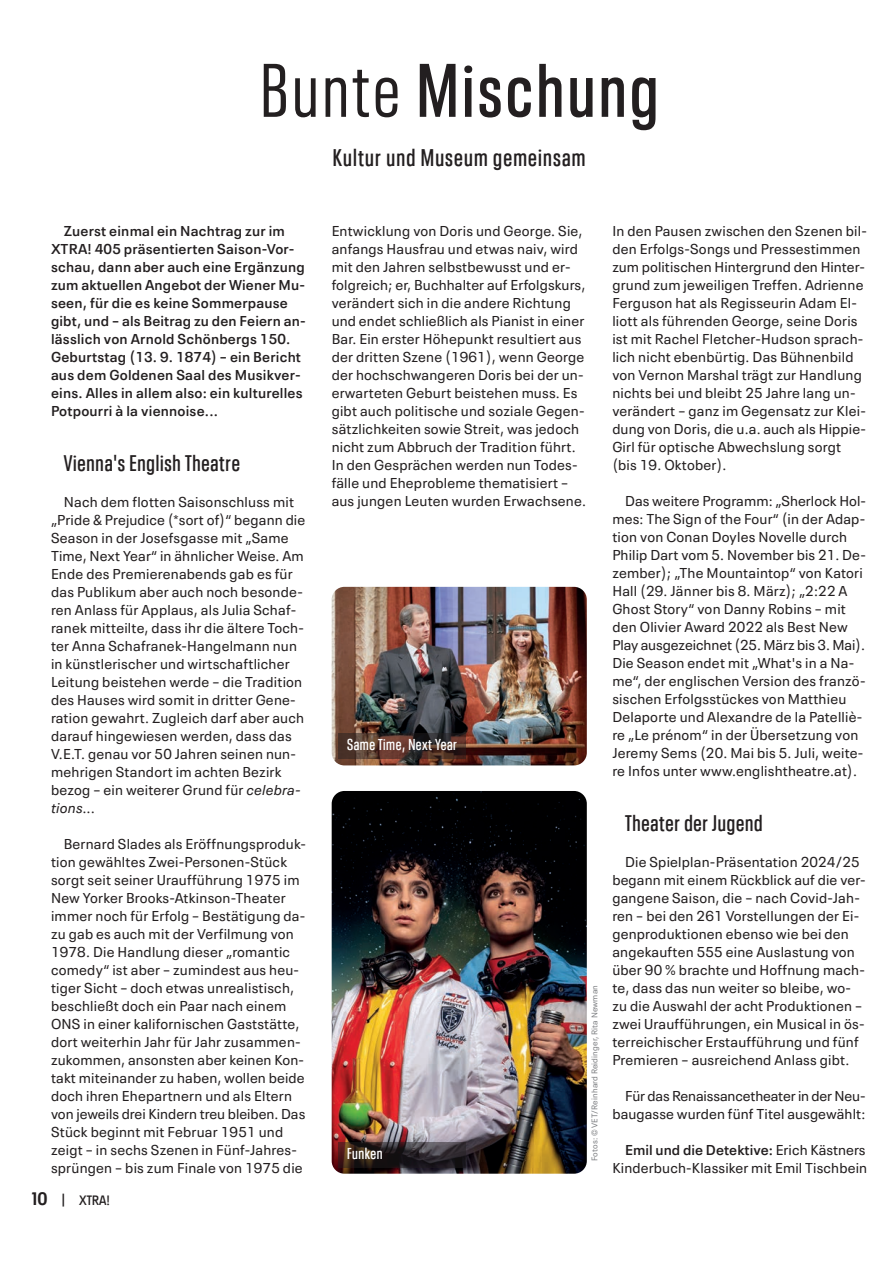
<style>
.page{position:relative;width:893px;height:1263px;background:#fff}
.page>*{position:absolute;margin:0;border:0;box-sizing:border-box;transform-origin:0 0}
.t1{font:600 condensed 75px "Neue Plak";letter-spacing:.05em;color:#231f20}
.t2{font:600 condensed 24px "Neue Plak";letter-spacing:.05em;color:#231f20}
.t3{font:600 condensed 22.5px "Neue Plak";letter-spacing:.035em;color:#231f20}
.t4{font:600 condensed 15.75px "Neue Plak";letter-spacing:.035em;color:#fff}
.t5{font:14.25px/18px "Neue Plak Text";letter-spacing:.015em;color:#231f20}
.t6{font:600 14.25px/18px "Neue Plak Text";letter-spacing:.015em;color:#231f20}
.t7{font:14.25px/18px "Neue Plak Text";letter-spacing:-.005em;color:#231f20;text-align:right}
.t8{font:600 condensed 13.5px "Neue Plak";color:#231f20}
.t9{font:8.25px "Neue Plak Text";letter-spacing:.015em;color:#808285}
.s1{font-weight:400}
.s2{font-style:italic}
.s3{font-weight:700;font-size:18px}
.s4{font-weight:600}
</style>
<div class="page">
<img style="left:332px;top:587px;width:255px;height:178px;border-radius:13px">
<img style="left:332px;top:791px;width:255px;height:383px;border-radius:13px">
<div style="left:338px;top:733px;width:128px;height:26px;background:#231f20;opacity:.5"></div>
<div style="left:338px;top:1142px;width:128px;height:25px;background:#231f20;opacity:.5"></div>
<h1 class="t1" style="left:260px;top:25px;width:399px"><span class="s1">Bunte</span> Mischung</h1>
<h2 class="t2" style="left:333px;top:137px;width:254px">Kultur und Museum gemeinsam</h2>
<p class="t6" style="left:51px;top:220px;width:256px;text-indent:13px">Zuerst einmal ein Nachtrag zur im XTRA! 405 präsentierten Saison-Vor&shy;schau, dann aber auch eine Ergänzung zum aktuellen Angebot der Wiener Mu&shy;seen, für die es keine Sommerpause gibt, und – als Beitrag zu den Feiern an&shy;lässlich von Arnold Schönbergs 150.<br>Geburtstag (13. 9. 1874) – ein Bericht aus dem Goldenen Saal des Musikver&shy;eins. Alles in allem also: ein kulturelles Potpourri à la viennoise...</p>
<h3 class="t3" style="left:64px;top:443px;width:178px">Vienna's English Theatre</h3>
<p class="t5" style="left:51px;top:490px;width:256px;text-indent:13px">Nach dem flotten Saisonschluss mit „Pride &amp; Prejudice (*sort of)“ begann die Season in der Josefsgasse mit „Same Time, Next Year“ in ähnlicher Weise. Am Ende des Premierenabends gab es für das Publikum aber auch noch besonde&shy;ren Anlass für Applaus, als Julia Schaf&shy;ranek mitteilte, dass ihr die ältere Toch&shy;ter Anna Schafranek-Hangelmann nun in künstlerischer und wirtschaftlicher Leitung beistehen werde – die Tradition des Hauses wird somit in dritter Gene&shy;ration gewahrt. Zugleich darf aber auch darauf hingewiesen werden, dass das V.E.T. genau vor 50 Jahren seinen nun&shy;mehrigen Standort im achten Bezirk bezog – ein weiterer Grund für <span class="s2">celebra&shy;tions...</span></p>
<p class="t5" style="left:51px;top:832px;width:257px;text-indent:13px">Bernard Slades als Eröffnungsproduk&shy;tion gewähltes Zwei-Personen-Stück sorgt seit seiner Uraufführung 1975 im New Yorker Brooks-Atkinson-Theater immer noch für Erfolg – Bestätigung da&shy;zu gab es auch mit der Verfilmung von 1978. Die Handlung dieser „romantic comedy“ ist aber – zumindest aus heu&shy;tiger Sicht – doch etwas unrealistisch, beschließt doch ein Paar nach einem ONS in einer kalifornischen Gaststätte, dort weiterhin Jahr für Jahr zusammen&shy;zukommen, ansonsten aber keinen Kon&shy;takt miteinander zu haben, wollen beide doch ihren Ehepartnern und als Eltern von jeweils drei Kindern treu bleiben. Das Stück beginnt mit Februar 1951 und zeigt – in sechs Szenen in Fünf-Jahres&shy;sprüngen – bis zum Finale von 1975 die</p>
<p class="t8" style="left:32px;top:1189px;width:80px"><span class="s3">10</span> | XTRA!</p>
<p class="t5" style="left:332px;top:220px;width:256px">Entwicklung von Doris und George. Sie, anfangs Hausfrau und etwas naiv, wird mit den Jahren selbstbewusst und er&shy;folgreich; er, Buchhalter auf Erfolgskurs, verändert sich in die andere Richtung und endet schließlich als Pianist in einer Bar. Ein erster Höhepunkt resultiert aus der dritten Szene (1961), wenn George der hochschwangeren Doris bei der un&shy;erwarteten Geburt beistehen muss. Es gibt auch politische und soziale Gegen&shy;sätzlichkeiten sowie Streit, was jedoch nicht zum Abbruch der Tradition führt.<br>In den Gesprächen werden nun Todes&shy;fälle und Eheprobleme thematisiert – aus jungen Leuten wurden Erwachsene.</p>
<p class="t5" style="left:612px;top:220px;width:256px">In den Pausen zwischen den Szenen bil&shy;den Erfolgs-Songs und Pressestimmen zum politischen Hintergrund den Hinter&shy;grund zum jeweiligen Treffen. Adrienne Ferguson hat als Regisseurin Adam El&shy;liott als führenden George, seine Doris ist mit Rachel Fletcher-Hudson sprach&shy;lich nicht ebenbürtig. Das Bühnenbild von Vernon Marshal trägt zur Handlung nichts bei und bleibt 25 Jahre lang un&shy;verändert – ganz im Gegensatz zur Klei&shy;dung von Doris, die u.a. auch als Hippie-Girl für optische Abwechslung sorgt (bis 19. Oktober).</p>
<p class="t5" style="left:612px;top:490px;width:255px;text-indent:13px">Das weitere Programm: „Sherlock Hol&shy;mes: The Sign of the Four“ (in der Adap&shy;tion von Conan Doyles Novelle durch Philip Dart vom 5. November bis 21. De&shy;zember); „The Mountaintop“ von Katori Hall (29. Jänner bis 8. März); „2:22 A Ghost Story“ von Danny Robins – mit den Olivier Award 2022 als Best New Play ausgezeichnet (25. März bis 3. Mai).<br>Die Season endet mit „What's in a Na&shy;me“, der englischen Version des franzö&shy;sischen Erfolgsstückes von Matthieu Delaporte und Alexandre de la Patelliè&shy;re „Le prénom“ in der Übersetzung von Jeremy Sems (20. Mai bis 5. Juli, weite&shy;re Infos unter www.englishtheatre.at).</p>
<h3 class="t3" style="left:625px;top:803px;width:139px">Theater der Jugend</h3>
<p class="t5" style="left:612px;top:850px;width:255px;text-indent:13px">Die Spielplan-Präsentation 2024/25 begann mit einem Rückblick auf die ver&shy;gangene Saison, die – nach Covid-Jah&shy;ren – bei den 261 Vorstellungen der Ei&shy;genproduktionen ebenso wie bei den angekauften 555 eine Auslastung von über 90 % brachte und Hoffnung mach&shy;te, dass das nun weiter so bleibe, wo&shy;zu die Auswahl der acht Produktionen – zwei Uraufführungen, ein Musical in ös&shy;terreichischer Erstaufführung und fünf Premieren – ausreichend Anlass gibt.</p>
<p class="t7" style="left:612px;top:1084px;width:255px">Für das Renaissancetheater in der Neu&shy;baugasse wurden fünf Titel ausgewählt:</p>
<p class="t5" style="left:612px;top:1138px;width:256px;text-align:right"><span class="s4">Emil und die Detektive:</span> Erich Kästners<br>Kinderbuch-Klassiker mit Emil Tischbein</p>
<p class="t4" style="left:347px;top:731px;width:111px">Same Time, Next Year</p>
<p class="t9" style="left:587px;top:1161px;width:177px;rotate:-90deg">Fotos: © VET/Reinhard Reidinger, Rita Newman</p>
<p class="t4" style="left:347px;top:1139px;width:37px">Funken</p>
</div>
